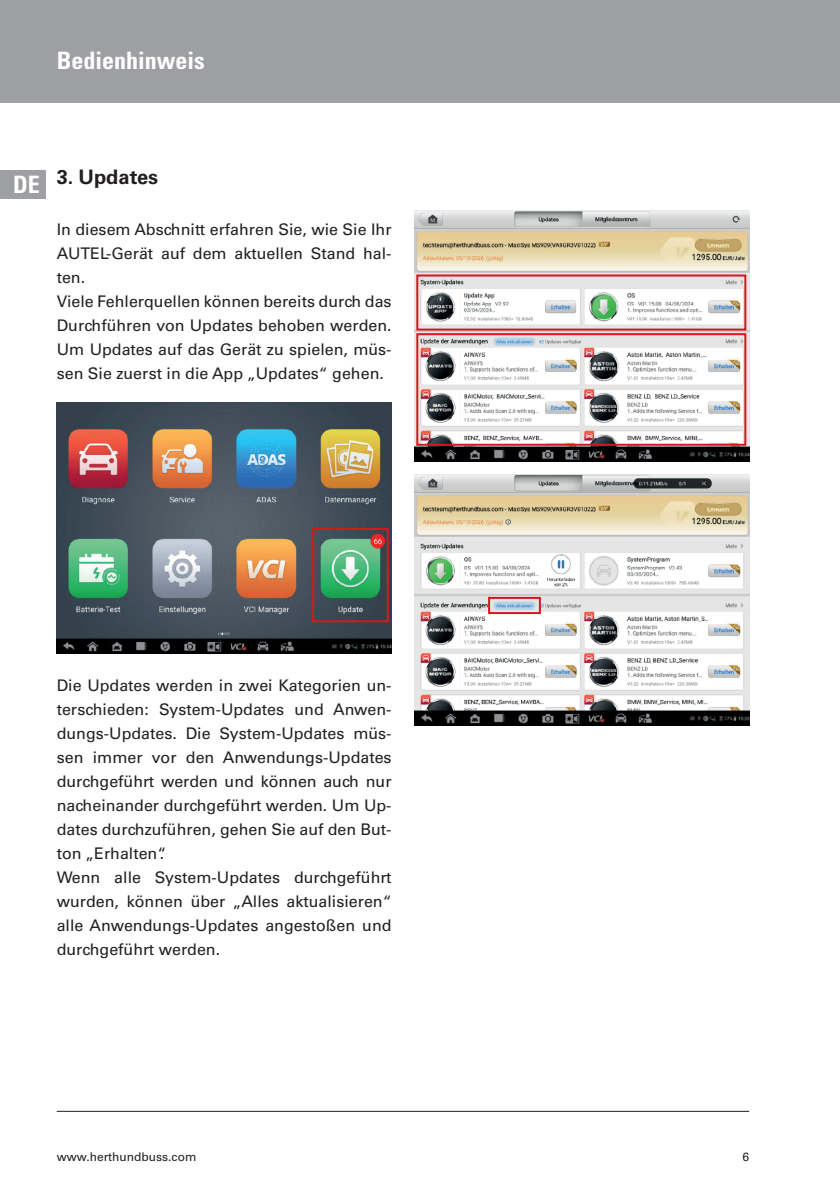
<style>
.page{position:relative;width:840px;height:1191px;background:#fff}
.page>*{position:absolute;margin:0;border:0;box-sizing:border-box;transform-origin:0 0}
.t1{font:700 condensed 24px "Univers LT Pro";color:#fff}
.t2{font:700 20px "Univers LT Pro 65";color:#231f20}
.t3{font:16px/24px "Univers LT Pro 55 Roman";color:#231f20}
.t4{font:12px "Univers LT Pro 55 Roman";color:#231f20}
.s1{font-family:"Univers LT Pro";font-stretch:condensed;font-size:24px;color:#fff}
</style>
<div class="page">
<div style="left:0;top:0;width:839px;height:102px;background:#9d9fa2"></div>
<hr style="left:57px;top:1111px;width:691px;height:1px;background:#231f20">
<div style="left:0;top:170px;width:45px;height:28px;background:#9d9fa2"></div>
<img style="left:57px;top:402px;width:334px;height:251px">
<img style="left:414px;top:210px;width:334px;height:251px">
<img style="left:414px;top:474px;width:334px;height:251px">
<div style="left:312px;top:528px;width:76px;height:94px;border:2px solid #d7171f"></div>
<div style="left:416px;top:274px;width:330px;height:56px;border:2px solid #d7171f"></div>
<div style="left:416px;top:333px;width:330px;height:113px;border:2px solid #d7171f"></div>
<div style="left:488px;top:597px;width:52px;height:17px;border:2px solid #d7171f"></div>
<h1 class="t1" style="left:57px;top:46px;width:150px">Bedienhinweis</h1>
<p class="t2" style="left:13px;top:163px;width:147px"><span class="s1">DE</span> 3. Updates</p>
<p class="t3" style="left:57px;top:216px;width:336px">In diesem Abschnitt erfahren Sie, wie Sie Ihr AUTEL-Gerät auf dem aktuellen Stand hal&shy;ten.<br>Viele Fehlerquellen können bereits durch das Durchführen von Updates behoben werden.<br>Um Updates auf das Gerät zu spielen, müs&shy;sen Sie zuerst in die App „Updates“ gehen.</p>
<p class="t3" style="left:57px;top:672px;width:336px">Die Updates werden in zwei Kategorien un&shy;terschieden: System-Updates und Anwen&shy;dungs-Updates. Die System-Updates müs&shy;sen immer vor den Anwendungs-Updates durchgeführt werden und können auch nur nacheinander durchgeführt werden. Um Up&shy;dates durchzuführen, gehen Sie auf den But&shy;ton „Erhalten“.<br>Wenn alle System-Updates durchgeführt wurden, können über „Alles aktualisieren“ alle Anwendungs-Updates angestoßen und durchgeführt werden.</p>
<p class="t4" style="left:57px;top:1148px;width:141px">www.herthundbuss.com</p>
<p class="t4" style="left:742px;top:1148px;width:8px">6</p>
</div>
